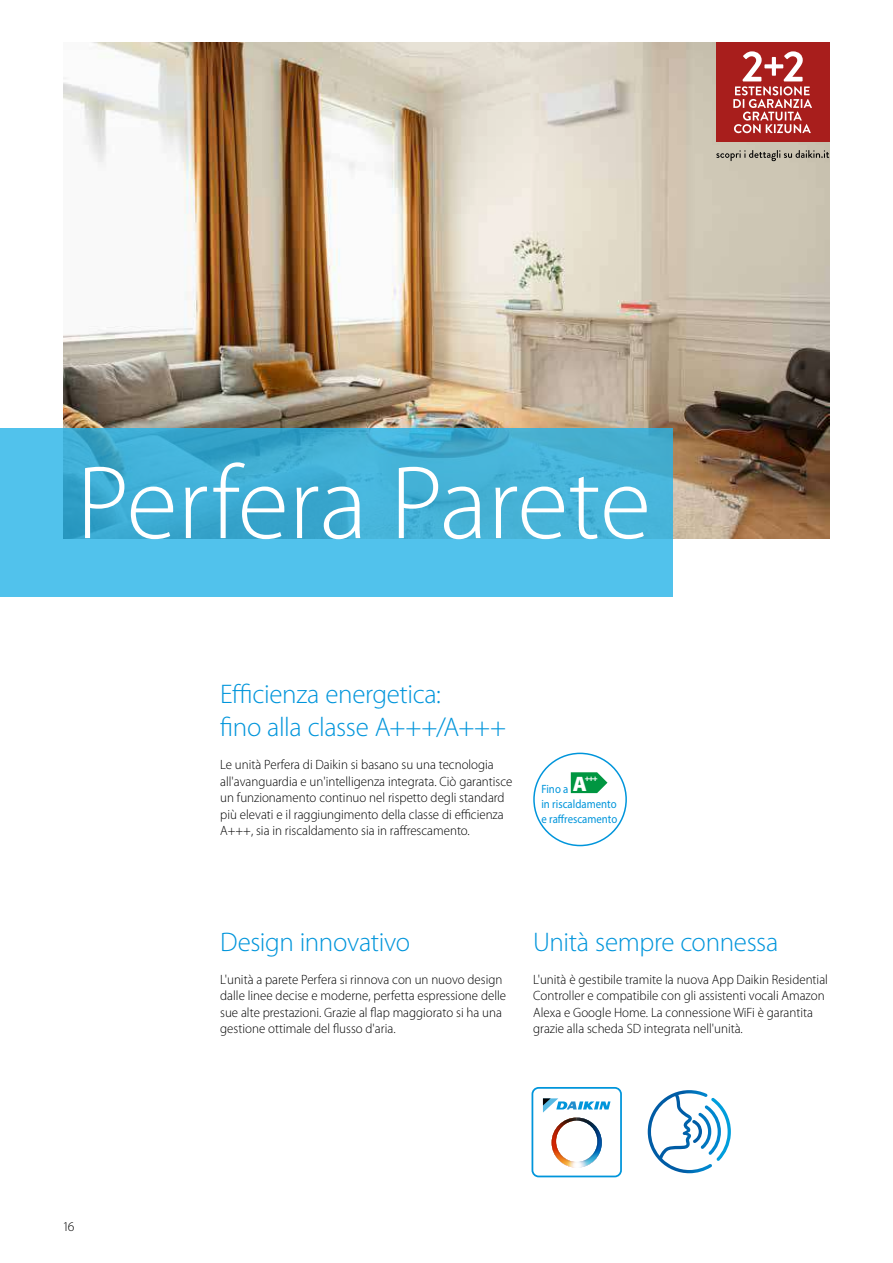
<style>
.page{position:relative;width:893px;height:1263px;background:#fff}
.page>*{position:absolute;margin:0;border:0;box-sizing:border-box;transform-origin:0 0}
.t1{font:300 105px "Myriad Pro";color:#fff}
.t2{font:300 27px/33px "Myriad Pro";letter-spacing:-.015em;color:#0095db}
.t3{font:300 13.5px/16.5px "Myriad Pro";color:#000;scale:.96 1}
.t4{font:300 13.5px "Myriad Pro";color:#000}
.t5{font:12px/15px "Myriad Pro";color:#0095db;scale:.9 1}
.t6{font:900 8.1px "Myriad Pro";color:#fff}
</style>
<div class="page">
<img style="left:64px;top:43px;width:765px;height:495px">
<svg style="left:716px;top:150px;width:113px;height:11px"></svg>
<div style="left:716px;top:43px;width:113px;height:99px;background:#a81e1c"></div>
<svg style="left:733px;top:51px;width:79px;height:82px"></svg>
<div style="left:533px;top:753px;width:94px;height:93px;border:2px solid #0095db;border-radius:50%"></div>
<svg style="left:571px;top:772px;width:36px;height:21px"></svg>
<svg style="left:0;top:428px;width:673px;height:168px;background:#46b5dd"></svg>
<svg style="left:542px;top:1098px;width:69px;height:70px"></svg>
<div style="left:531px;top:1087px;width:91px;height:90px;border:2px solid #0095db;border-radius:6px"></div>
<svg style="left:648px;top:1090px;width:83px;height:83px"></svg>
<h1 class="t1" style="left:77px;top:445px;width:576px">Perfera Parete</h1>
<h2 class="t2" style="left:220px;top:678px;width:288px">Efficienza energetica:<br>fino alla classe A+++/A+++</h2>
<p class="t3" style="left:220px;top:757px;width:306px">Le unità Perfera di Daikin si basano su una tecnologia all'avanguardia e un'intelligenza integrata. Ciò garantisce un funzionamento continuo nel rispetto degli standard più elevati e il raggiungimento della classe di efficienza A+++, sia in riscaldamento sia in raffrescamento.</p>
<p class="t5" style="left:541px;top:781px;width:52px">Fino a <sup>A</sup></p>
<p class="t6" style="left:585px;top:773px;width:14px">+++</p>
<p class="t5" style="left:541px;top:796px;width:86px">in riscaldamento e raffrescamento</p>
<h2 class="t2" style="left:220px;top:925px;width:191px">Design innovativo</h2>
<p class="t3" style="left:220px;top:971px;width:299px">L'unità a parete Perfera si rinnova con un nuovo design dalle linee decise e moderne, perfetta espressione delle sue alte prestazioni. Grazie al flap maggiorato si ha una gestione ottimale del flusso d'aria.</p>
<h2 class="t2" style="left:533px;top:925px;width:247px">Unità sempre connessa</h2>
<p class="t3" style="left:533px;top:971px;width:308px">L'unità è gestibile tramite la nuova App Daikin Residential Controller e compatibile con gli assistenti vocali Amazon Alexa e Google Home. La connessione WiFi è garantita grazie alla scheda SD integrata nell'unità.</p>
<p class="t4" style="left:64px;top:1219px;width:12px">16</p>
</div>
